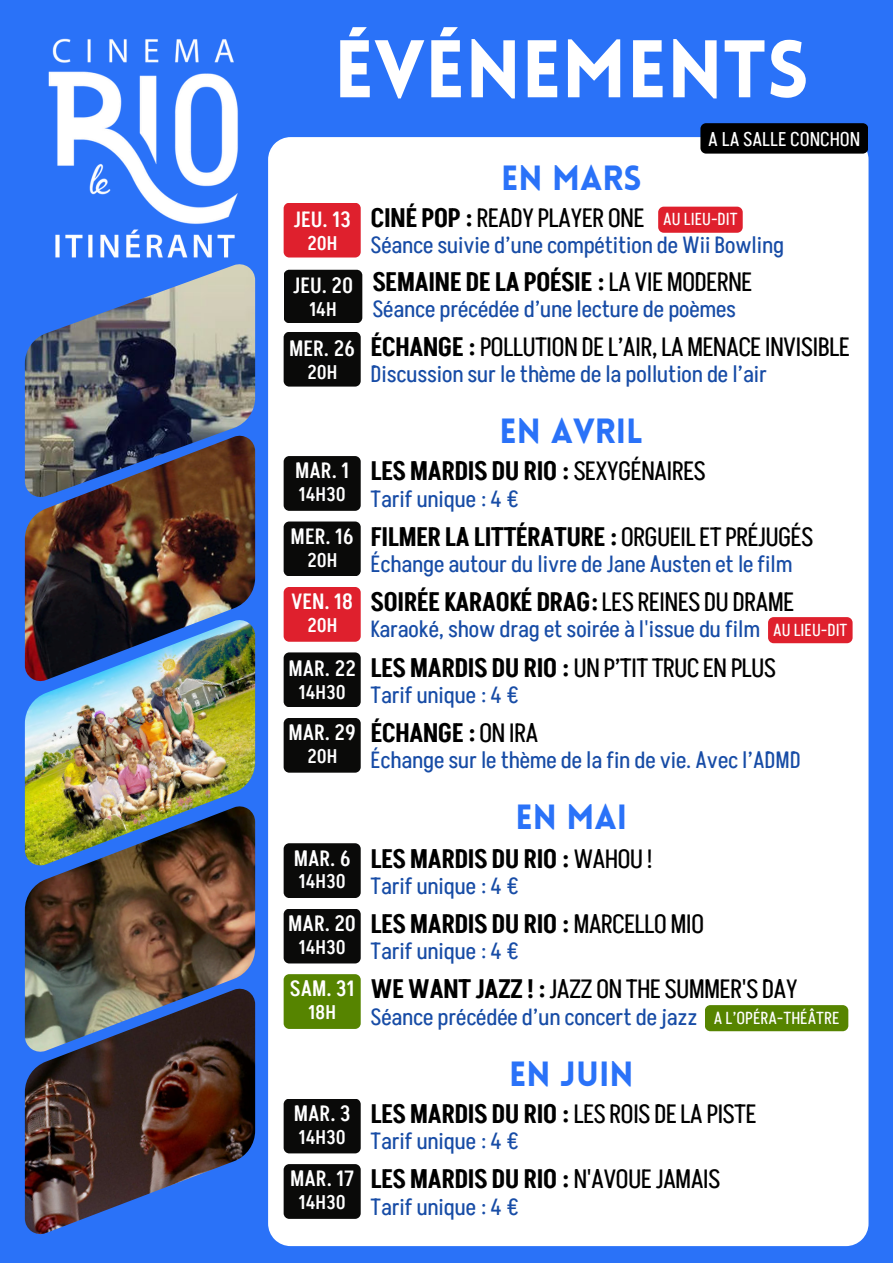
<style>
.page{position:relative;width:893px;height:1263px;background:#2a72f8}
.page>*{position:absolute;margin:0;border:0;box-sizing:border-box;transform-origin:0 0}
.t1{font:900 79.8px "Lovelo";color:#fff}
.t2{font:900 34.28px "Lovelo";color:#2a72f8}
.t3{font:600 26.25px "Akshar";letter-spacing:-.03em;color:#000}
.t4{font:26.25px "Akshar";letter-spacing:-.03em;color:#000}
.t5{font:23.25px "Akshar";letter-spacing:-.005em;color:#174ca6}
.t6{font:500 21.75px "Akshar";color:#fff}
.t7{font:19.73px "Akshar";color:#fff}
.t8{font:500 19.5px "Akshar";color:#fff}
.t9{font:17.25px "Akshar";color:#fff}
.s1{font-weight:600}
.s2{font-weight:400}
</style>
<div class="page">
<div style="left:268px;top:137px;width:600px;height:1109px;background:#fff"></div>
<img style="left:25px;top:268px;width:230px;height:167px">
<img style="left:48px;top:38px;width:202px;height:230px">
<div style="left:284px;top:270px;width:78px;height:53px;background:#0a0a09;border-radius:6px"></div>
<div style="left:284px;top:332px;width:77px;height:55px;background:#0a0a09;border-radius:6px"></div>
<div style="left:284px;top:203px;width:77px;height:54px;background:#df202d;border-radius:6px"></div>
<div style="left:658px;top:207px;width:84px;height:26px;background:#df202d;border-radius:6px"></div>
<img style="left:25px;top:435px;width:230px;height:184px">
<img style="left:25px;top:619px;width:230px;height:186px">
<img style="left:25px;top:1052px;width:230px;height:183px">
<div style="left:284px;top:456px;width:77px;height:55px;background:#0a0a09;border-radius:6px"></div>
<div style="left:284px;top:521px;width:77px;height:55px;background:#0a0a09;border-radius:6px"></div>
<div style="left:284px;top:652px;width:77px;height:55px;background:#0a0a09;border-radius:6px"></div>
<div style="left:284px;top:718px;width:77px;height:55px;background:#0a0a09;border-radius:6px"></div>
<div style="left:284px;top:587px;width:77px;height:55px;background:#df202d;border-radius:6px"></div>
<div style="left:768px;top:617px;width:84px;height:26px;background:#df202d;border-radius:6px"></div>
<div style="left:284px;top:843px;width:77px;height:55px;background:#0a0a09;border-radius:6px"></div>
<div style="left:284px;top:909px;width:77px;height:54px;background:#0a0a09;border-radius:6px"></div>
<div style="left:284px;top:974px;width:77px;height:55px;background:#568400;border-radius:6px"></div>
<div style="left:705px;top:1005px;width:143px;height:26px;background:#568400;border-radius:6px"></div>
<div style="left:284px;top:1098px;width:77px;height:55px;background:#0a0a09;border-radius:6px"></div>
<div style="left:284px;top:1164px;width:77px;height:55px;background:#0a0a09;border-radius:6px"></div>
<img style="left:25px;top:805px;width:230px;height:247px">
<div style="left:700px;top:123px;width:168px;height:31px;background:#000;border-radius:6px"></div>
<h1 class="t1" style="left:334px;top:19px;width:476px">ÉVÉNEMENTS</h1>
<p class="t7" style="left:708px;top:126px;width:154px">A LA SALLE CONCHON</p>
<h2 class="t2" style="left:501px;top:156px;width:142px">EN MARS</h2>
<p class="t4" style="left:370px;top:201px;width:275px"><span class="s1">CINÉ POP :</span> READY PLAYER ONE</p>
<p class="t6" style="left:294px;top:205px;width:58px">JEU. 13</p>
<p class="t9" style="left:663px;top:208px;width:76px">AU LIEU-DIT</p>
<p class="t8" style="left:307px;top:230px;width:32px">20H</p>
<p class="t5" style="left:370px;top:230px;width:415px">Séance suivie d’une compétition de Wii Bowling</p>
<p class="t6" style="left:293px;top:271px;width:62px">JEU. 20</p>
<p class="t3" style="left:372px;top:264px;width:381px">SEMAINE DE LA POÉSIE : <span class="s2">LA VIE MODERNE</span></p>
<p class="t8" style="left:309px;top:296px;width:29px">14H</p>
<p class="t5" style="left:372px;top:294px;width:365px">Séance précédée d’une lecture de poèmes</p>
<p class="t6" style="left:289px;top:334px;width:67px">MER. 26</p>
<p class="t4" style="left:370px;top:330px;width:481px"><span class="s1">ÉCHANGE :</span> POLLUTION DE L’AIR, LA MENACE INVISIBLE</p>
<p class="t8" style="left:307px;top:359px;width:32px">20H</p>
<p class="t5" style="left:370px;top:359px;width:398px">Discussion sur le thème de la pollution de l’air</p>
<h2 class="t2" style="left:499px;top:410px;width:145px">EN AVRIL</h2>
<p class="t3" style="left:370px;top:454px;width:337px">LES MARDIS DU RIO : <span class="s2">SEXYGÉNAIRES</span></p>
<p class="t5" style="left:299px;top:483px;width:221px"><sup>14H30</sup> Tarif unique : 4 €</p>
<p class="t6" style="left:295px;top:456px;width:55px">MAR. 1</p>
<p class="t6" style="left:291px;top:522px;width:65px">MER. 16</p>
<p class="t3" style="left:370px;top:519px;width:444px">FILMER LA LITTÉRATURE : <span class="s2">ORGUEIL ET PRÉJUGÉS</span></p>
<p class="t8" style="left:307px;top:547px;width:32px">20H</p>
<p class="t5" style="left:370px;top:549px;width:423px">Échange autour du livre de Jane Austen et le film</p>
<p class="t6" style="left:291px;top:587px;width:64px">VEN. 18</p>
<p class="t3" style="left:370px;top:584px;width:425px">SOIRÉE KARAOKÉ DRAG: <span class="s2">LES REINES DU DRAME</span></p>
<p class="t8" style="left:307px;top:612px;width:32px">20H</p>
<p class="t5" style="left:370px;top:614px;width:391px">Karaoké, show drag et soirée à l'issue du film</p>
<p class="t9" style="left:773px;top:619px;width:76px">AU LIEU-DIT</p>
<p class="t4" style="left:370px;top:651px;width:407px"><span class="s1">LES MARDIS DU RIO :</span> UN P’TIT TRUC EN PLUS</p>
<p class="t5" style="left:299px;top:680px;width:221px"><sup>14H30</sup> Tarif unique : 4 €</p>
<p class="t6" style="left:288px;top:655px;width:69px">MAR. 22</p>
<p class="t6" style="left:288px;top:718px;width:69px">MAR. 29</p>
<p class="t3" style="left:370px;top:715px;width:169px">ÉCHANGE : <span class="s2">ON IRA</span></p>
<p class="t8" style="left:307px;top:743px;width:32px">20H</p>
<p class="t5" style="left:370px;top:745px;width:431px">Échange sur le thème de la fin de vie. Avec l’ADMD</p>
<h2 class="t2" style="left:515px;top:796px;width:113px">EN MAI</h2>
<p class="t3" style="left:370px;top:841px;width:283px">LES MARDIS DU RIO : <span class="s2">WAHOU !</span></p>
<p class="t5" style="left:299px;top:871px;width:221px"><sup>14H30</sup> Tarif unique : 4 €</p>
<p class="t6" style="left:294px;top:844px;width:58px">MAR. 6</p>
<p class="t3" style="left:370px;top:906px;width:335px">LES MARDIS DU RIO : <span class="s2">MARCELLO MIO</span></p>
<p class="t5" style="left:299px;top:936px;width:221px"><sup>14H30</sup> Tarif unique : 4 €</p>
<p class="t6" style="left:288px;top:909px;width:69px">MAR. 20</p>
<p class="t6" style="left:290px;top:974px;width:66px">SAM. 31</p>
<p class="t8" style="left:308px;top:1000px;width:29px">18H</p>
<p class="t4" style="left:370px;top:972px;width:429px"><span class="s1">WE WANT JAZZ ! :</span> JAZZ ON THE SUMMER'S DAY</p>
<p class="t5" style="left:370px;top:1001px;width:328px">Séance précédée d’un concert de jazz</p>
<p class="t9" style="left:713px;top:1007px;width:127px">A L’OPÉRA-THÉÂTRE</p>
<h2 class="t2" style="left:509px;top:1052px;width:126px">EN JUIN</h2>
<p class="t4" style="left:370px;top:1097px;width:387px"><span class="s1">LES MARDIS DU RIO :</span> LES ROIS DE LA PISTE</p>
<p class="t5" style="left:299px;top:1126px;width:221px"><sup>14H30</sup> Tarif unique : 4 €</p>
<p class="t6" style="left:294px;top:1099px;width:58px">MAR. 3</p>
<p class="t3" style="left:370px;top:1161px;width:351px">LES MARDIS DU RIO : <span class="s2">N'AVOUE JAMAIS</span></p>
<p class="t5" style="left:299px;top:1191px;width:221px"><sup>14H30</sup> Tarif unique : 4 €</p>
<p class="t6" style="left:290px;top:1164px;width:65px">MAR. 17</p>
</div>
